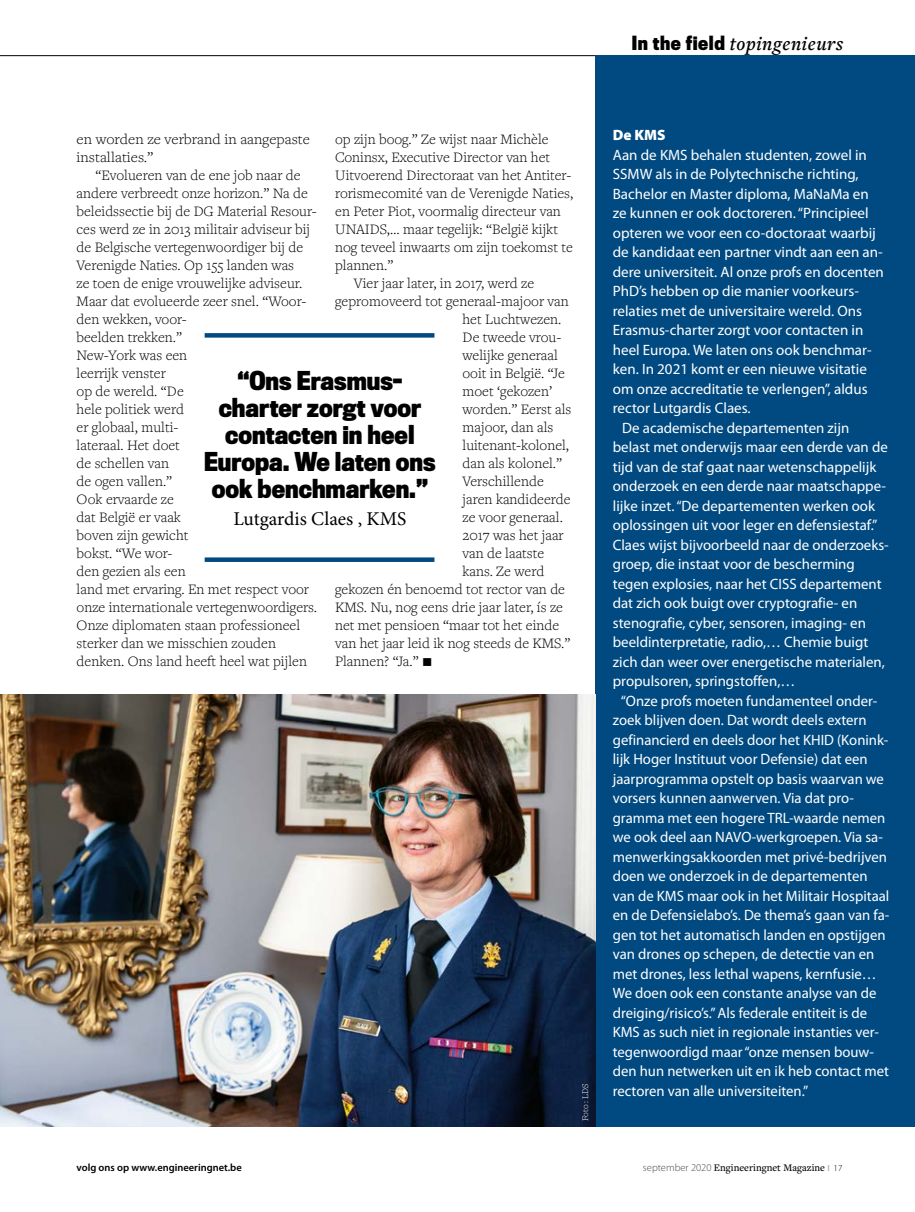
<style>
.page{position:relative;width:915px;height:1212px;background:#fff}
.page>*{position:absolute;margin:0;border:0;box-sizing:border-box;transform-origin:0 0}
.t1{font:700 24px/27px "Titling Gothic FB Cond";color:#000;text-align:center}
.t2{font:italic 600 19.5px "Freight Text Pro";letter-spacing:.03em;color:#000}
.t3{font:19.5px "Minion Pro";color:#000}
.t4{font:15px "Myriad Pro";color:#fff}
.t5{font:300 15px/18px "Freight Text Pro";color:#000}
.t6{font:300 15px/18px "Freight Text Pro";color:#000;scale:1.05 1}
.t7{font:900 15px "Myriad Pro";color:#fff}
.t8{font:500 10.5px "Freight Text Pro";color:#000}
.t9{font:600 10.5px "Myriad Pro";color:#000}
.t10{font:300 9px "Freight Text Pro";color:#fff}
.s1{font-family:"Titling Gothic FB Cond";font-weight:700;font-style:normal;font-size:18px}
.s2{font-family:"Myriad Pro";font-weight:300;color:#4a4a49}
.s3{font-family:"Myriad Pro";font-weight:600;font-size:9px;color:#b3b2b2}
.s4{font-family:"Myriad Pro";font-weight:300;font-size:9px}
</style>
<div class="page">
<hr style="left:0;top:55px;width:843px;height:1px;background:#000">
<div style="left:595px;top:55px;width:319px;height:1072px;background:#004a81"></div>
<img style="left:0;top:694px;width:595px;height:433px">
<div style="left:204px;top:333px;width:230px;height:5px;background:#004a81"></div>
<div style="left:204px;top:557px;width:230px;height:5px;background:#004a81"></div>
<h2 class="t2" style="left:631px;top:31px;width:213px"><span class="s1">In the field</span> topingenieurs</h2>
<p class="t6" style="left:77px;top:130px;width:223px">en worden ze verbrand in aangepaste installaties.”</p>
<p class="t5" style="left:77px;top:166px;width:242px;text-indent:19px">“Evolueren van de ene job naar de andere verbreedt onze horizon.” Na de beleidssectie bij de DG Material Resour&shy;ces werd ze in 2013 militair adviseur bij de Belgische vertegenwoordiger bij de<br>Verenigde Naties. Op 155 landen was<br>ze toen de enige vrouwelijke adviseur.<br>Maar dat evolueerde zeer snel. “Woor&shy;den wekken, voor-<br>beelden trekken.”<br>New-York was een<br>leerrijk venster<br>op de wereld. “De<br>hele politiek werd<br>er globaal, multi-<br>lateraal. Het doet<br>de schellen van<br>de ogen vallen.”<br>Ook ervaarde ze<br>dat België er vaak<br>boven zijn gewicht<br>bokst. “We wor-<br>den gezien als een<br>land met ervaring. En met respect voor onze internationale vertegenwoordigers.<br>Onze diplomaten staan professioneel sterker dan we misschien zouden denken. Ons land heeft heel wat pijlen</p>
<p class="t5" style="left:335px;top:130px;width:215px">op zijn boog.” Ze wijst naar Michèle</p>
<p class="t5" style="left:335px;top:148px;width:216px">Coninsx, Executive Director van het</p>
<p class="t5" style="left:335px;top:166px;width:237px">Uitvoerend Directoraat van het Antiter-</p>
<p class="t5" style="left:335px;top:184px;width:239px">rorismecomité van de Verenigde Naties,</p>
<p class="t5" style="left:335px;top:202px;width:227px">en Peter Piot, voormalig directeur van</p>
<p class="t5" style="left:335px;top:220px;width:224px">UNAIDS,… maar tegelijk: “België kijkt</p>
<p class="t5" style="left:335px;top:238px;width:239px">nog teveel inwaarts om zijn toekomst te</p>
<p class="t5" style="left:335px;top:256px;width:60px">plannen.”</p>
<p class="t5" style="left:354px;top:274px;width:182px">Vier jaar later, in 2017, werd ze</p>
<p class="t5" style="left:335px;top:292px;width:235px">gepromoveerd tot generaal-majoor van</p>
<p class="t5" style="left:462px;top:310px;width:100px">het Luchtwezen.</p>
<p class="t5" style="left:462px;top:328px;width:100px">De tweede vrou-</p>
<p class="t5" style="left:462px;top:346px;width:97px">welijke generaal</p>
<p class="t5" style="left:462px;top:364px;width:104px">ooit in België. “Je</p>
<p class="t5" style="left:462px;top:382px;width:91px">moet ‘gekozen’</p>
<p class="t5" style="left:462px;top:400px;width:110px">worden.” Eerst als</p>
<p class="t5" style="left:462px;top:418px;width:92px">majoor, dan als</p>
<p class="t5" style="left:462px;top:436px;width:108px">luitenant-kolonel,</p>
<p class="t5" style="left:462px;top:454px;width:101px">dan als kolonel.”</p>
<p class="t5" style="left:462px;top:472px;width:83px">Verschillende</p>
<p class="t5" style="left:462px;top:490px;width:109px">jaren kandideerde</p>
<p class="t5" style="left:462px;top:508px;width:102px">ze voor generaal.</p>
<p class="t5" style="left:462px;top:526px;width:103px">2017 was het jaar</p>
<p class="t5" style="left:462px;top:544px;width:83px">van de laatste</p>
<p class="t5" style="left:462px;top:562px;width:83px">kans. Ze werd</p>
<p class="t5" style="left:335px;top:580px;width:231px">gekozen én benoemd tot rector van de</p>
<p class="t5" style="left:335px;top:598px;width:229px">KMS. Nu, nog eens drie jaar later, ís ze</p>
<p class="t5" style="left:335px;top:616px;width:225px">net met pensioen “maar tot het einde</p>
<p class="t5" style="left:335px;top:634px;width:237px">van het jaar leid ik nog steeds de KMS.”</p>
<p class="t5" style="left:335px;top:652px;width:99px">Plannen? “Ja.” ■</p>
<h1 class="t1" style="left:204px;top:367px;width:233px">“Ons Erasmus&shy;charter zorgt voor contacten in heel<br>Europa. We laten ons ook benchmarken.”</h1>
<h2 class="t3" style="left:233px;top:507px;width:174px">Lutgardis Claes , KMS</h2>
<p class="t10" style="left:579px;top:1121px;width:39px;rotate:-90deg">Foto : LDS</p>
<p class="t7" style="left:612px;top:127px;width:54px">De KMS</p>
<p class="t4" style="left:612px;top:147px;width:255px">Aan de KMS behalen studenten, zowel in</p>
<p class="t4" style="left:612px;top:166px;width:247px">SSMW als in de Polytechnische richting,</p>
<p class="t4" style="left:612px;top:186px;width:257px">Bachelor en Master diploma, MaNaMa en</p>
<p class="t4" style="left:612px;top:205px;width:257px">ze kunnen er ook doctoreren. “Principieel</p>
<p class="t4" style="left:612px;top:225px;width:264px">opteren we voor een co-doctoraat waarbij</p>
<p class="t4" style="left:612px;top:244px;width:271px">de kandidaat een partner vindt aan een an-</p>
<p class="t4" style="left:612px;top:264px;width:272px">dere universiteit. Al onze profs en docenten</p>
<p class="t4" style="left:612px;top:283px;width:247px">PhD’s hebben op die manier voorkeurs-</p>
<p class="t4" style="left:612px;top:303px;width:251px">relaties met de universitaire wereld. Ons</p>
<p class="t4" style="left:612px;top:322px;width:252px">Erasmus-charter zorgt voor contacten in</p>
<p class="t4" style="left:612px;top:342px;width:260px">heel Europa. We laten ons ook benchmar-</p>
<p class="t4" style="left:612px;top:361px;width:255px">ken. In 2021 komt er een nieuwe visitatie</p>
<p class="t4" style="left:612px;top:381px;width:256px">om onze accreditatie te verlengen”, aldus</p>
<p class="t4" style="left:612px;top:400px;width:139px">rector Lutgardis Claes.</p>
<p class="t4" style="left:622px;top:420px;width:228px">De academische departementen zijn</p>
<p class="t4" style="left:612px;top:439px;width:276px">belast met onderwijs maar een derde van de</p>
<p class="t4" style="left:612px;top:459px;width:265px">tijd van de staf gaat naar wetenschappelijk</p>
<p class="t4" style="left:612px;top:478px;width:275px">onderzoek en een derde naar maatschappe-</p>
<p class="t4" style="left:612px;top:498px;width:264px">lijke inzet. “De departementen werken ook</p>
<p class="t4" style="left:612px;top:517px;width:266px">oplossingen uit voor leger en defensiestaf.”</p>
<p class="t4" style="left:612px;top:537px;width:277px">Claes wijst bijvoorbeeld naar de onderzoeks-</p>
<p class="t4" style="left:612px;top:556px;width:243px">groep, die instaat voor de bescherming</p>
<p class="t4" style="left:612px;top:576px;width:270px">tegen explosies, naar het CISS departement</p>
<p class="t4" style="left:612px;top:595px;width:246px">dat zich ook buigt over cryptografie- en</p>
<p class="t4" style="left:612px;top:615px;width:254px">stenografie, cyber, sensoren, imaging- en</p>
<p class="t4" style="left:612px;top:634px;width:257px">beeldinterpretatie, radio,… Chemie buigt</p>
<p class="t4" style="left:612px;top:654px;width:273px">zich dan weer over energetische materialen,</p>
<p class="t4" style="left:612px;top:673px;width:184px">propulsoren, springstoffen,…</p>
<p class="t4" style="left:620px;top:693px;width:258px">“Onze profs moeten fundamenteel onder-</p>
<p class="t4" style="left:612px;top:712px;width:255px">zoek blijven doen. Dat wordt deels extern</p>
<p class="t4" style="left:612px;top:732px;width:277px">gefinancierd en deels door het KHID (Konink-</p>
<p class="t4" style="left:612px;top:751px;width:256px">lijk Hoger Instituut voor Defensie) dat een</p>
<p class="t4" style="left:612px;top:771px;width:272px">jaarprogramma opstelt op basis waarvan we</p>
<p class="t4" style="left:612px;top:790px;width:242px">vorsers kunnen aanwerven. Via dat pro-</p>
<p class="t4" style="left:612px;top:810px;width:274px">gramma met een hogere TRL-waarde nemen</p>
<p class="t4" style="left:612px;top:829px;width:271px">we ook deel aan NAVO-werkgroepen. Via sa-</p>
<p class="t4" style="left:612px;top:849px;width:275px">menwerkingsakkoorden met privé-bedrijven</p>
<p class="t4" style="left:612px;top:868px;width:256px">doen we onderzoek in de departementen</p>
<p class="t4" style="left:612px;top:888px;width:278px">van de KMS maar ook in het Militair Hospitaal</p>
<p class="t4" style="left:612px;top:907px;width:278px">en de Defensielabo’s. De thema’s gaan van fa-</p>
<p class="t4" style="left:612px;top:927px;width:274px">gen tot het automatisch landen en opstijgen</p>
<p class="t4" style="left:612px;top:946px;width:263px">van drones op schepen, de detectie van en</p>
<p class="t4" style="left:612px;top:966px;width:265px">met drones, less lethal wapens, kernfusie…</p>
<p class="t4" style="left:612px;top:985px;width:265px">We doen ook een constante analyse van de</p>
<p class="t4" style="left:612px;top:1005px;width:256px">dreiging/risico’s.” Als federale entiteit is de</p>
<p class="t4" style="left:612px;top:1024px;width:268px">KMS as such niet in regionale instanties ver-</p>
<p class="t4" style="left:612px;top:1044px;width:262px">tegenwoordigd maar “onze mensen bouw-</p>
<p class="t4" style="left:612px;top:1063px;width:277px">den hun netwerken uit en ik heb contact met</p>
<p class="t4" style="left:612px;top:1083px;width:197px">rectoren van alle universiteiten.”</p>
<p class="t9" style="left:77px;top:1161px;width:167px">volg ons op www.engineeringnet.be</p>
<p class="t8" style="left:642px;top:1161px;width:201px"><span class="s2">september 2020</span> Engineeringnet Magazine <span class="s3">I</span> <span class="s4">17</span></p>
</div>
